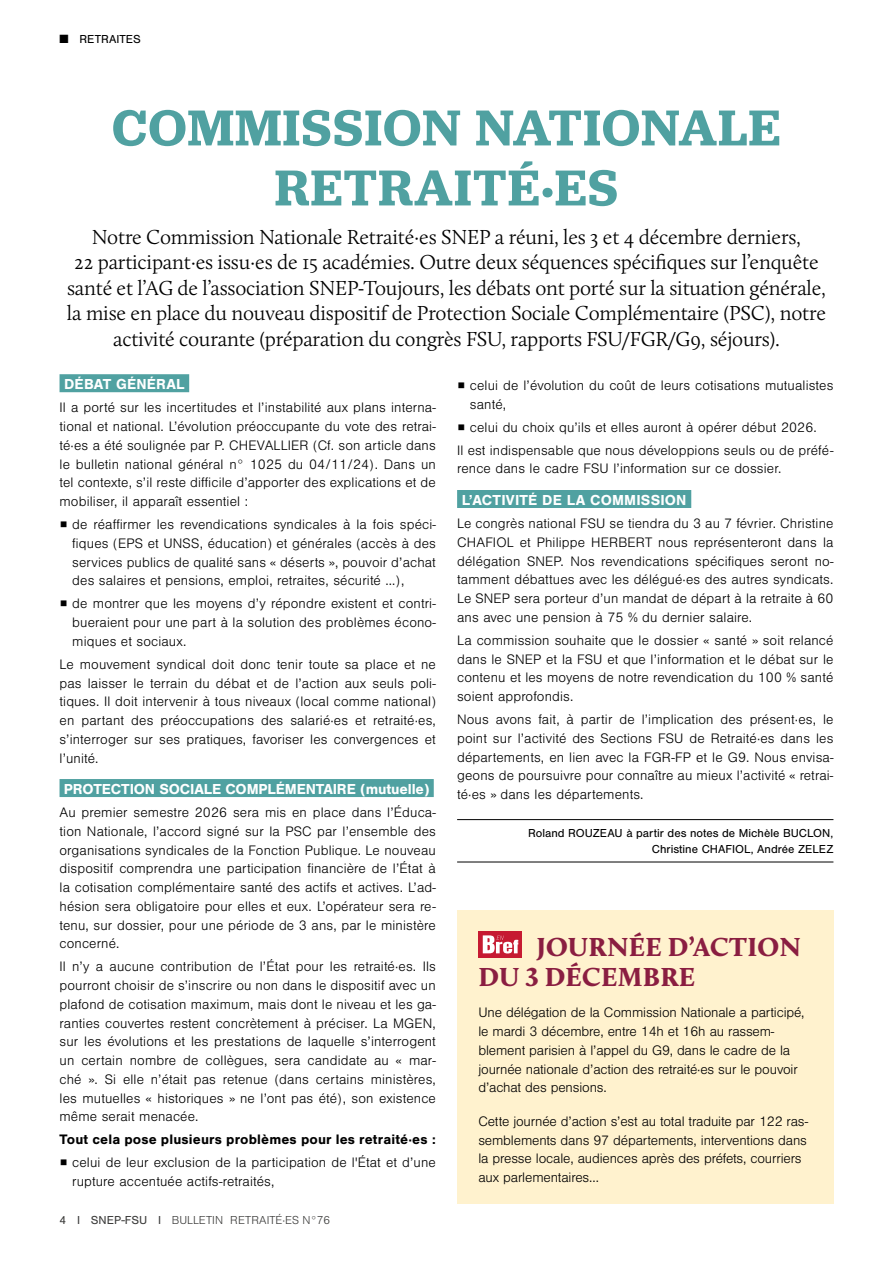
<style>
.page{position:relative;width:893px;height:1263px;background:#fff}
.page>*{position:absolute;margin:0;border:0;box-sizing:border-box;transform-origin:0 0}
.t1{font:600 52.5px/60px "Jubilat";letter-spacing:.02em;color:#50a1a1;text-align:center}
.t2{font:900 27px/30px "Calluna";letter-spacing:.015em;color:#8a1e41}
.t3{font:300 21px/25.5px "Calluna";letter-spacing:-.01em;color:#000;text-align:center}
.t4{font:700 15px "Nimbus San";letter-spacing:-.005em;color:#fff}
.t5{font:300 14.25px/18.8px "Nimbus San";letter-spacing:.01em;color:#000;text-align:justify}
.t6{font:300 14.25px/18.8px "Nimbus San";letter-spacing:-.01em;color:#000}
.t7{font:700 14.25px "Nimbus San";letter-spacing:.01em;color:#000}
.t8{font:12px/16.5px "Nimbus San";color:#000;text-align:right}
.t9{font:300 12px "Nimbus San";color:#3c3c3b}
.s1{font-family:"Source Sans Pro";font-weight:200}
.s2{font-weight:400}
</style>
<div class="page">
<div style="left:60px;top:374px;width:129px;height:18px;background:#50a1a1"></div>
<div style="left:60px;top:779px;width:374px;height:18px;background:#50a1a1"></div>
<div style="left:457px;top:490px;width:234px;height:18px;background:#50a1a1"></div>
<hr style="left:457px;top:819px;width:376px;height:1px;background:#000">
<hr style="left:457px;top:862px;width:376px;height:1px;background:#000">
<div style="left:457px;top:910px;width:376px;height:293px;background:#fff2ce"></div>
<div style="left:478px;top:931px;width:44px;height:26px;background:#c61a32"></div>
<svg style="left:483px;top:935px;width:35px;height:18px"></svg>
<p class="t8" style="left:60px;top:31px;width:83px">■ RETRAITES</p>
<h1 class="t1" style="left:112px;top:97px;width:670px">COMMISSION NATIONALE<br>RETRAITÉ·ES</h1>
<p class="t3" style="left:67px;top:224px;width:761px">Notre Commission Nationale Retraité·es SNEP a réuni, les 3 et 4 décembre derniers,<br>22 participant·es issu·es de 15 académies. Outre deux séquences spécifiques sur l’enquête santé et l’AG de l’association SNEP-Toujours, les débats ont porté sur la situation générale, la mise en place du nouveau dispositif de Protection Sociale Complémentaire (PSC), notre activité courante (préparation du congrès FSU, rapports FSU/FGR/G9, séjours).</p>
<p class="t4" style="left:64px;top:376px;width:122px">DÉBAT GÉNÉRAL</p>
<p class="t5" style="left:60px;top:399px;width:378px">Il a porté sur les incertitudes et l’instabilité aux plans interna&shy;tional et national. L’évolution préoccupante du vote des retrai&shy;té·es a été soulignée par P. CHEVALLIER (Cf. son article dans le bulletin national général n° 1025 du 04/11/24). Dans un tel contexte, s’il reste difficile d’apporter des explications et de mobiliser, il apparaît essentiel :</p>
<p class="t5" style="left:72px;top:515px;width:365px;text-indent:-13px"><span class="s1">■</span> de réaffirmer les revendications syndicales à la fois spéci&shy;fiques (EPS et UNSS, éducation) et générales (accès à des services publics de qualité sans « déserts », pouvoir d’achat des salaires et pensions, emploi, retraites, sécurité …),</p>
<p class="t5" style="left:72px;top:595px;width:365px;text-indent:-13px"><span class="s1">■</span> de montrer que les moyens d’y répondre existent et contri&shy;bueraient pour une part à la solution des problèmes écono&shy;miques et sociaux.</p>
<p class="t5" style="left:60px;top:655px;width:378px">Le mouvement syndical doit donc tenir toute sa place et ne pas laisser le terrain du débat et de l’action aux seuls poli&shy;tiques. Il doit intervenir à tous niveaux (local comme national) en partant des préoccupations des salarié·es et retraité·es, s’interroger sur ses pratiques, favoriser les convergences et l’unité.</p>
<p class="t4" style="left:64px;top:781px;width:367px">PROTECTION SOCIALE COMPLÉMENTAIRE (mutuelle)</p>
<p class="t5" style="left:60px;top:803px;width:378px">Au premier semestre 2026 sera mis en place dans l’Éduca&shy;tion Nationale, l’accord signé sur la PSC par l’ensemble des organisations syndicales de la Fonction Publique. Le nouveau dispositif comprendra une participation financière de l’État à la cotisation complémentaire santé des actifs et actives. L’ad&shy;hésion sera obligatoire pour elles et eux. L’opérateur sera re&shy;tenu, sur dossier, pour une période de 3 ans, par le ministère concerné.</p>
<p class="t5" style="left:60px;top:958px;width:378px">Il n’y a aucune contribution de l’État pour les retraité·es. Ils pourront choisir de s’inscrire ou non dans le dispositif avec un plafond de cotisation maximum, mais dont le niveau et les ga&shy;ranties couvertes restent concrètement à préciser. La MGEN, sur les évolutions et les prestations de laquelle s’interrogent un certain nombre de collègues, sera candidate au « mar&shy;ché ». Si elle n’était pas retenue (dans certains ministères, les mutuelles « historiques » ne l’ont pas été), son existence même serait menacée.</p>
<p class="t7" style="left:60px;top:1132px;width:378px">Tout cela pose plusieurs problèmes pour les retraité·es :</p>
<p class="t5" style="left:72px;top:1154px;width:365px;text-indent:-13px"><span class="s1">■</span> celui de leur exclusion de la participation de l'État et d’une rupture accentuée actifs-retraités,</p>
<p class="t5" style="left:470px;top:376px;width:365px;text-indent:-13px"><span class="s1">■</span> celui de l’évolution du coût de leurs cotisations mutualistes santé,</p>
<p class="t5" style="left:457px;top:416px;width:378px;line-height:23px"><span class="s1">■</span> celui du choix qu’ils et elles auront à opérer début 2026.<br>Il est indispensable que nous développions seuls ou de préfé-</p>
<p class="t5" style="left:457px;top:460px;width:326px">rence dans le cadre FSU l’information sur ce dossier.</p>
<p class="t4" style="left:462px;top:492px;width:226px">L’ACTIVITÉ DE LA COMMISSION</p>
<p class="t5" style="left:457px;top:514px;width:378px">Le congrès national FSU se tiendra du 3 au 7 février. Christine CHAFIOL et Philippe HERBERT nous représenteront dans la délégation SNEP. Nos revendications spécifiques seront no&shy;tamment débattues avec les délégué·es des autres syndicats.<br>Le SNEP sera porteur d’un mandat de départ à la retraite à 60 ans avec une pension à 75 % du dernier salaire.</p>
<p class="t5" style="left:457px;top:631px;width:378px">La commission souhaite que le dossier « santé » soit relancé dans le SNEP et la FSU et que l’information et le débat sur le contenu et les moyens de notre revendication du 100 % santé soient approfondis.</p>
<p class="t5" style="left:457px;top:710px;width:378px">Nous avons fait, à partir de l’implication des présent·es, le point sur l’activité des Sections FSU de Retraité·es dans les départements, en lien avec la FGR-FP et le G9. Nous envisa&shy;geons de poursuivre pour connaître au mieux l’activité « retrai&shy;té·es » dans les départements.</p>
<p class="t8" style="left:528px;top:825px;width:307px">Roland ROUZEAU à partir des notes de Michèle BUCLON,<br>Christine CHAFIOL, Andrée ZELEZ</p>
<h2 class="t2" style="left:479px;top:931px;width:324px;text-indent:58px">JOURNÉE D’ACTION<br>DU 3 DÉCEMBRE</h2>
<p class="t6" style="left:478px;top:1003px;width:328px">Une délégation de la Commission Nationale a participé, le mardi 3 décembre, entre 14h et 16h au rassem&shy;blement parisien à l’appel du G9, dans le cadre de la journée nationale d’action des retraité·es sur le pouvoir d’achat des pensions.</p>
<p class="t6" style="left:478px;top:1112px;width:331px">Cette journée d’action s’est au total traduite par 122 ras&shy;semblements dans 97 départements, interventions dans la presse locale, audiences après des préfets, courriers aux parlementaires…</p>
<p class="t9" style="left:60px;top:1214px;width:272px"><span class="s2">4 I SNEP-FSU I</span> BULLETIN RETRAITÉ·ES N°76</p>
</div>
